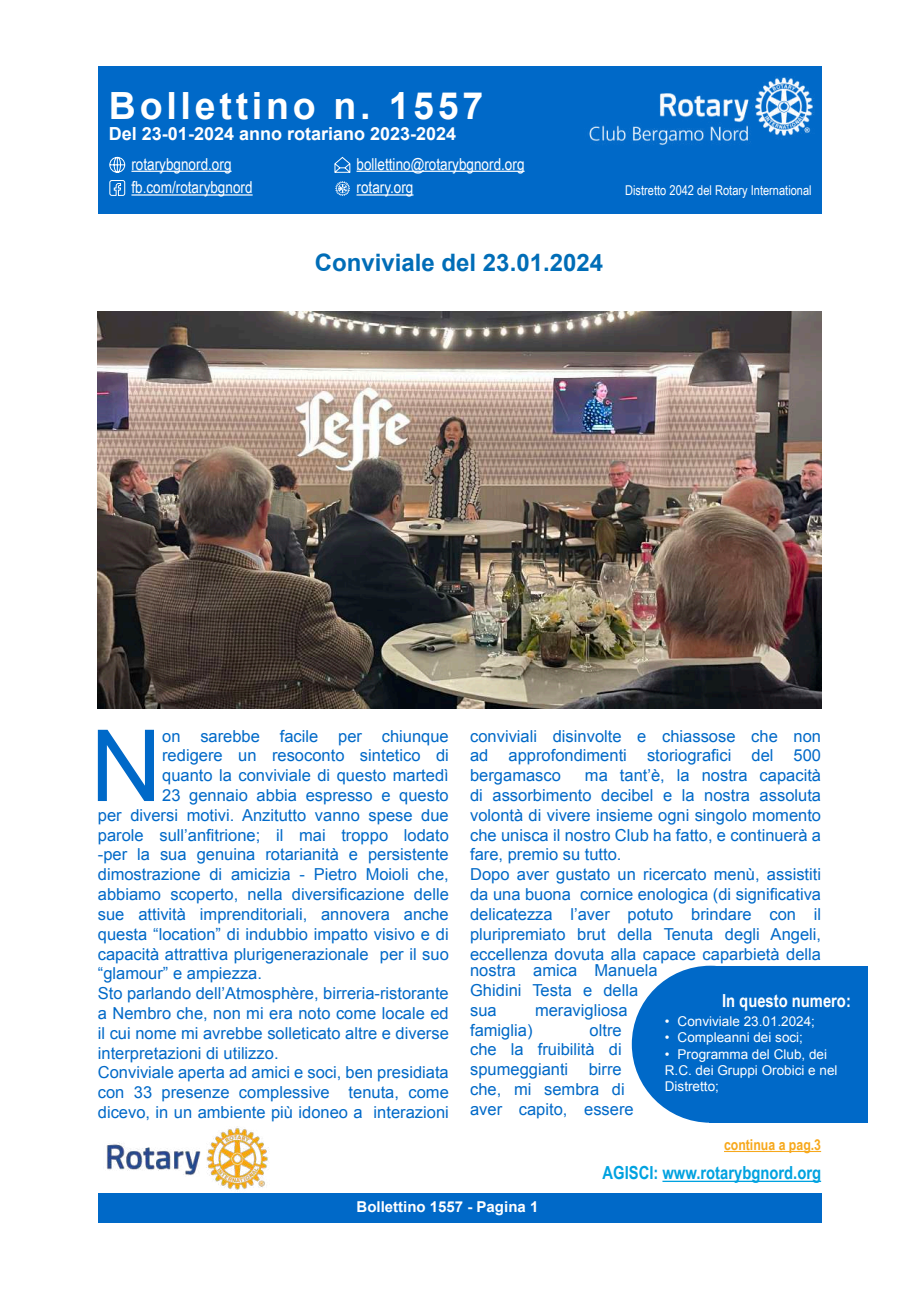
<style>
.page{position:relative;width:919px;height:1289px;background:#fff}
.page>*{position:absolute;margin:0;border:0;box-sizing:border-box;transform-origin:0 0}
.t1{font:99.45px "Arial";color:#0069c8}
.t2{font:700 37.5px "Arial";letter-spacing:.1em;color:#fff}
.t3{font:700 24px "Arial";color:#006db7}
.t4{font:700 18px "Arial";color:#fff}
.t5{font:700 18px "Arial Narrow";color:#00a2e0}
.t6{font:700 18px "Arial Narrow";color:#fff}
.t7{font:16.5px/19.8px "Arial";color:#0069c8}
.t8{font:16.5px "Arial Narrow";color:#fff}
.t9{font:16.5px "Arial";color:#fff}
.t10{font:700 15px "Arial";color:#fff}
.t11{font:700 15px "Arial Narrow";color:#f7a81b}
.t12{font:13.5px/16.2px "Arial";color:#fff}
.t13{font:13.5px "Arial Narrow";color:#fff}
</style>
<div class="page">
<div style="left:98px;top:1193px;width:723px;height:29px;background:#0069c8"></div>
<div style="left:98px;top:66px;width:723px;height:148px;background:#0069c8"></div>
<img style="left:98px;top:311px;width:723px;height:397px">
<div style="left:708px;top:965px;width:159px;height:157px;background:#0069c8"></div>
<img style="left:106px;top:1126px;width:163px;height:64px">
<div style="left:631px;top:965px;width:157px;height:157px;background:#0069c8;border-radius:50%"></div>
<hr style="left:662px;top:1180px;width:159px;height:1px;background:#00a2e0">
<hr style="left:724px;top:1150px;width:97px;height:1px;background:#f7a81b">
<img style="left:465px;top:76px;width:349px;height:96px">
<hr style="left:131px;top:194px;width:121px;height:1px;background:#fff">
<hr style="left:131px;top:171px;width:100px;height:1px;background:#fff">
<hr style="left:356px;top:194px;width:57px;height:1px;background:#fff">
<hr style="left:356px;top:171px;width:168px;height:1px;background:#fff">
<svg style="left:109px;top:157px;width:16px;height:16px"></svg>
<svg style="left:109px;top:180px;width:16px;height:16px"></svg>
<svg style="left:334px;top:157px;width:16px;height:16px"></svg>
<svg style="left:335px;top:181px;width:15px;height:15px"></svg>
<h2 class="t2" style="left:109px;top:81px;width:376px">Bollettino n. 1557</h2>
<p class="t4" style="left:109px;top:122px;width:349px">Del 23-01-2024 anno rotariano 2023-2024</p>
<p class="t8" style="left:131px;top:152px;width:102px">rotarybgnord.org</p>
<p class="t8" style="left:131px;top:175px;width:123px">fb.com/rotarybgnord</p>
<p class="t9" style="left:338px;top:177px;width:7px">-</p>
<p class="t8" style="left:356px;top:152px;width:169px">bollettino@rotarybgnord.org</p>
<p class="t8" style="left:356px;top:175px;width:58px">rotary.org</p>
<h3 class="t3" style="left:315px;top:247px;width:290px">Conviviale del 23.01.2024</h3>
<p class="t13" style="left:625px;top:180px;width:188px">Distretto 2042 del Rotary International</p>
<h1 class="t1" style="left:90px;top:701px;width:73px">N</h1>
<p class="t7" style="left:162px;top:726px;width:288px">on sarebbe facile per chiunque</p>
<p class="t7" style="left:162px;top:746px;width:288px">redigere un resoconto sintetico di</p>
<p class="t7" style="left:162px;top:765px;width:288px">quanto la conviviale di questo martedì</p>
<p class="t7" style="left:162px;top:785px;width:288px">23 gennaio abbia espresso e questo</p>
<p class="t7" style="left:98px;top:805px;width:352px">per diversi motivi. Anzitutto vanno spese due</p>
<p class="t7" style="left:98px;top:825px;width:352px">parole sull’anfitrione; il mai troppo lodato</p>
<p class="t7" style="left:98px;top:845px;width:352px">-per la sua genuina rotarianità e persistente</p>
<p class="t7" style="left:98px;top:864px;width:352px">dimostrazione di amicizia - Pietro Moioli che,</p>
<p class="t7" style="left:98px;top:884px;width:352px">abbiamo scoperto, nella diversificazione delle</p>
<p class="t7" style="left:98px;top:904px;width:352px">sue attività imprenditoriali, annovera anche</p>
<p class="t7" style="left:98px;top:924px;width:352px">questa “location” di indubbio impatto visivo e di</p>
<p class="t7" style="left:98px;top:944px;width:352px">capacità attrattiva plurigenerazionale per il suo</p>
<p class="t7" style="left:98px;top:963px;width:166px">“glamour” e ampiezza.</p>
<p class="t7" style="left:98px;top:983px;width:352px">Sto parlando dell’Atmosphère, birreria-ristorante</p>
<p class="t7" style="left:98px;top:1003px;width:352px">a Nembro che, non mi era noto come locale ed</p>
<p class="t7" style="left:98px;top:1023px;width:352px">il cui nome mi avrebbe solleticato altre e diverse</p>
<p class="t7" style="left:98px;top:1043px;width:182px">interpretazioni di utilizzo.</p>
<p class="t7" style="left:98px;top:1062px;width:352px">Conviviale aperta ad amici e soci, ben presidiata</p>
<p class="t7" style="left:98px;top:1082px;width:352px">con 33 presenze complessive tenuta, come</p>
<p class="t7" style="left:98px;top:1102px;width:352px">dicevo, in un ambiente più idoneo a interazioni</p>
<p class="t7" style="left:470px;top:726px;width:352px;text-align:justify">conviviali disinvolte e chiassose che non ad approfondimenti storiografici del 500 bergamasco</p>
<p class="t7" style="left:470px;top:765px;width:352px;text-indent:115px">ma tant’è, la nostra capacità di assorbimento decibel e la nostra assoluta volontà di vivere insieme ogni singolo momento che unisca il nostro Club ha fatto, e continuerà a fare, premio su tutto.<br>Dopo aver gustato un ricercato menù, assistiti da una buona cornice enologica (di significativa delicatezza l’aver potuto brindare con il pluripremiato brut della Tenuta degli Angeli, eccellenza dovuta alla capace caparbietà della</p>
<p class="t7" style="left:470px;top:960px;width:189px">nostra amica Manuela<br>Ghidini Testa e della sua</p>
<p class="t6" style="left:722px;top:987px;width:130px">In questo numero:</p>
<p class="t12" style="left:664px;top:1013px;width:152px">• Conviviale 23.01.2024;</p>
<p class="t12" style="left:664px;top:1029px;width:140px">• Compleanni dei soci;</p>
<p class="t12" style="left:664px;top:1045px;width:174px">• Programma del Club, dei<br>R.C. dei Gruppi Orobici e nel<br>Distretto;</p>
<p class="t7" style="left:535px;top:1000px;width:94px">meravigliosa</p>
<p class="t7" style="left:470px;top:1020px;width:64px">famiglia)</p>
<p class="t7" style="left:470px;top:1020px;width:165px;text-indent:119px">oltre che la fruibilità di spumeggianti birre che, mi sembra di aver capito, essere</p>
<p class="t11" style="left:724px;top:1133px;width:99px">continua a pag.3</p>
<p class="t5" style="left:602px;top:1159px;width:220px">AGISCI: www.rotarybgnord.org</p>
<p class="t10" style="left:356px;top:1197px;width:183px">Bollettino 1557 - Pagina 1</p>
</div>
